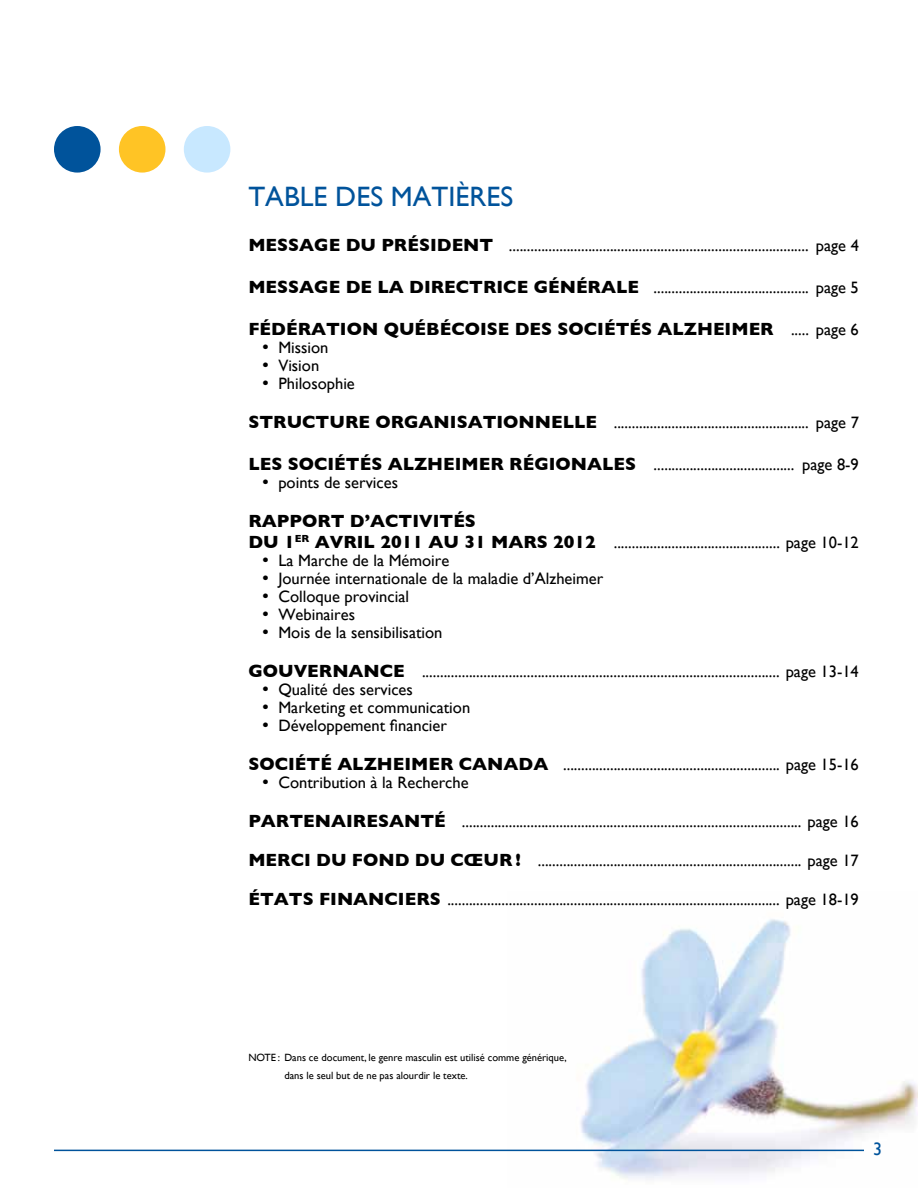
<style>
.page{position:relative;width:918px;height:1188px;background:#fff}
.page>*{position:absolute;margin:0;border:0;box-sizing:border-box;transform-origin:0 0}
.t1{font:28.05px "Gill Sans";color:#00539b}
.t2{font:700 18px "Gill Sans";color:#000}
.t3{font:18px "Gill Sans";color:#00539b}
.t4{font:16.5px "Gill Sans";color:#000}
.t5{font:10.5px/18px "Gill Sans";color:#000}
.s1{font-weight:700;font-size:18px}
.s2{font-weight:400;font-size:16.5px}
</style>
<div class="page">
<img style="left:507px;top:919px;width:411px;height:261px">
<hr style="left:54px;top:1150px;width:810px;height:1px;background:#00539b">
<div style="left:54px;top:126px;width:47px;height:47px;background:#00539b;border-radius:50%"></div>
<div style="left:119px;top:126px;width:46px;height:47px;background:#ffc425;border-radius:50%"></div>
<div style="left:184px;top:126px;width:46px;height:47px;background:#c8e8ff;border-radius:50%"></div>
<h1 class="t1" style="left:248px;top:180px;width:266px">Table des matières</h1>
<p class="t4" style="left:248px;top:236px;width:612px"><span class="s1">MESSAGE DU PRÉSIDENT</span> ................................................................................... page 4</p>
<p class="t4" style="left:248px;top:278px;width:612px"><span class="s1">MESSAGE DE LA DIRECTRICE GÉNÉRALE</span> ........................................... page 5</p>
<p class="t2" style="left:248px;top:318px;width:612px">FÉDÉRATION QUÉBÉCOISE DES SOCIÉTÉS ALZHEIM ER <span class="s2">..... page 6</span></p>
<p class="t4" style="left:262px;top:337px;width:68px">• Mission</p>
<p class="t4" style="left:262px;top:355px;width:59px">• Vision</p>
<p class="t4" style="left:262px;top:373px;width:94px">• Philosophie</p>
<p class="t4" style="left:248px;top:412px;width:612px"><span class="s1">STRUCTURE ORGANISATIONNELLE</span> ...................................................... page 7</p>
<p class="t4" style="left:248px;top:454px;width:612px"><span class="s1">LES SOCIÉTÉS ALZHEIM ER RÉGIONALES</span> ....................................... page 8-9</p>
<p class="t4" style="left:262px;top:472px;width:138px">• points de services</p>
<p class="t2" style="left:248px;top:510px;width:229px">RAPPORT D’ACTIVITÉS</p>
<p class="t4" style="left:248px;top:532px;width:612px"><span class="s1">DU 1</span><sup>ER</sup> <span class="s1">AVRIL 2011 AU 31 MARS 2012</span> .............................................. page 10-12</p>
<p class="t4" style="left:262px;top:550px;width:189px">• La Marche de la Mémoire</p>
<p class="t4" style="left:262px;top:568px;width:343px">• Journée internationale de la maladie d’Alzheimer</p>
<p class="t4" style="left:262px;top:586px;width:149px">• Colloque provincial</p>
<p class="t4" style="left:262px;top:604px;width:95px">• Webinaires</p>
<p class="t4" style="left:262px;top:622px;width:182px">• Mois de la sensibilisation</p>
<p class="t4" style="left:248px;top:661px;width:612px"><span class="s1">GOUVERNANCE</span> ................................................................................................... page 13-14</p>
<p class="t4" style="left:262px;top:679px;width:152px">• Qualité des services</p>
<p class="t4" style="left:262px;top:697px;width:210px">• Marketing et communication</p>
<p class="t4" style="left:262px;top:715px;width:187px">• Développement financier</p>
<p class="t4" style="left:248px;top:754px;width:612px"><span class="s1">SOCIÉTÉ ALZHEIM ER CANADA</span> ............................................................ page 15-16</p>
<p class="t4" style="left:262px;top:772px;width:208px">• Contribution à la Recherche</p>
<p class="t4" style="left:248px;top:811px;width:612px"><span class="s1">PARTENAIRESANTÉ</span> .............................................................................................. page 16</p>
<p class="t4" style="left:248px;top:850px;width:612px"><span class="s1">MERCI DU FOND DU CŒUR !</span> ......................................................................... page 17</p>
<p class="t4" style="left:248px;top:889px;width:612px"><span class="s1">ÉTATS F INANCIERS</span> ............................................................................................ page 18-19</p>
<p class="t5" style="left:284px;top:1048px;width:284px;text-indent:-36px">NOTE : Dans ce document, le genre masculin est utilisé comme générique, dans le seul but de ne pas alourdir le texte.</p>
<p class="t3" style="left:873px;top:1138px;width:10px">3</p>
</div>
